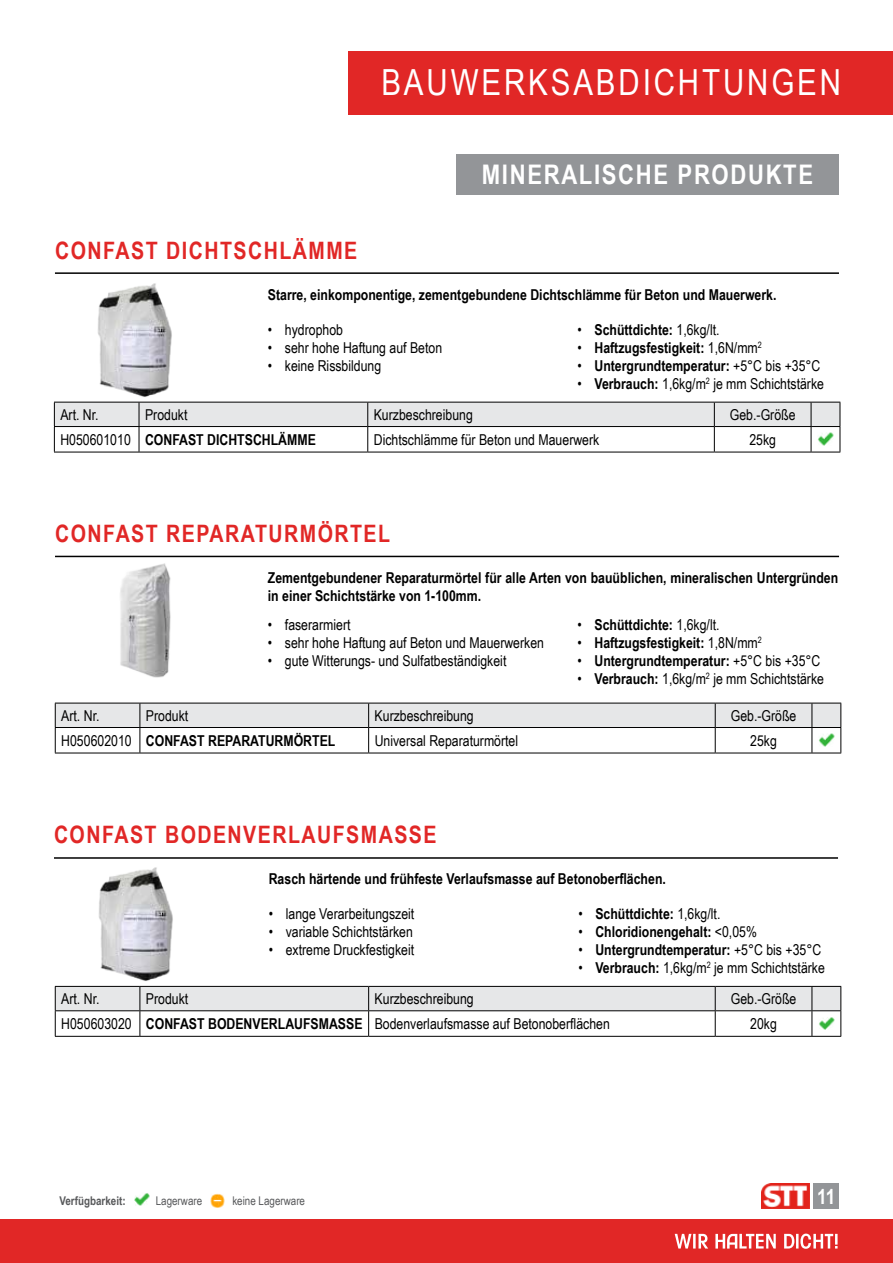
<style>
.page{position:relative;width:893px;height:1263px;background:#fff}
.page>*{position:absolute;margin:0;border:0;box-sizing:border-box;transform-origin:0 0}
.t1{font:36px "Arial Narrow";letter-spacing:.08em;color:#fff}
.t2{font:700 27px "Arial Narrow";letter-spacing:.06em;color:#fff}
.t3{font:700 24px "Arial Narrow";letter-spacing:.06em;color:#e12726}
.t4{font:700 21px "Arial Narrow";color:#fff}
.t5{font:15px "Arial Narrow";color:#000}
.t6{font:700 15px/18px "Arial Narrow";color:#000}
.t7{font:12px "Arial Narrow";color:#58595b}
.t8{font:700 12px "Arial Narrow";color:#58595b}
.s1{font-weight:400}
.s2{font-weight:700}
</style>
<div class="page">
<div style="left:0;top:1219px;width:893px;height:44px;background:#e12726"></div>
<svg style="left:675px;top:1233px;width:162px;height:16px"></svg>
<img style="left:762px;top:1183px;width:48px;height:26px">
<div style="left:813px;top:1183px;width:26px;height:26px;background:#939598"></div>
<img style="left:134px;top:1193px;width:16px;height:13px">
<img style="left:210px;top:1193px;width:15px;height:15px">
<div style="left:349px;top:51px;width:544px;height:63px;background:#e12726"></div>
<div style="left:457px;top:154px;width:382px;height:41px;background:#939598"></div>
<hr style="left:55px;top:272px;width:784px;height:2px;background:#000">
<img style="left:81px;top:272px;width:108px;height:130px">
<svg style="left:54px;top:402px;width:787px;height:51px"></svg>
<img style="left:817px;top:433px;width:19px;height:13px">
<hr style="left:55px;top:556px;width:784px;height:1px;background:#000">
<img style="left:95px;top:555px;width:104px;height:123px">
<svg style="left:55px;top:703px;width:786px;height:51px"></svg>
<img style="left:818px;top:734px;width:19px;height:13px">
<hr style="left:54px;top:857px;width:784px;height:2px;background:#000">
<img style="left:82px;top:857px;width:108px;height:129px">
<svg style="left:55px;top:986px;width:786px;height:51px"></svg>
<img style="left:818px;top:1017px;width:19px;height:13px">
<h1 class="t1" style="left:381px;top:56px;width:461px">BAUWERKSABDICHTUNGEN</h1>
<h2 class="t2" style="left:482px;top:154px;width:36px">MINERA</h2>
<h2 class="t2" style="left:579px;top:154px;width:31px">LISCHE</h2>
<h2 class="t2" style="left:678px;top:154px;width:70px">PRODUKTE</h2>
<h3 class="t3" style="left:55px;top:232px;width:76px">CONFAST</h3>
<h3 class="t3" style="left:166px;top:232px;width:15px">DICHTSCH</h3>
<h3 class="t3" style="left:279px;top:232px;width:77px">LÄMME</h3>
<p class="t6" style="left:268px;top:285px;width:510px">Starre, einkomponentige, zementgebundene Dichtschlämme für Beton und Mauerwerk.</p>
<p class="t6" style="left:577px;top:320px;width:144px"><span class="s1">•</span> Schüttdichte: <span class="s1">1,6kg/lt.</span></p>
<p class="t6" style="left:577px;top:338px;width:186px"><span class="s1">•</span> Haftzugsfestigkeit: <span class="s1">1,6N/mm</span><sup>2</sup></p>
<p class="t6" style="left:577px;top:356px;width:244px"><span class="s1">•</span> Untergrundtemperatur: <span class="s1">+5°C bis +35°C</span></p>
<p class="t5" style="left:577px;top:373px;width:248px">• <span class="s2">Verbrauch:</span> 1,6kg/m<sup>2</sup> je mm Schichtstärke</p>
<p class="t5" style="left:60px;top:403px;width:40px">Art. Nr.</p>
<p class="t5" style="left:145px;top:403px;width:44px">Produkt</p>
<p class="t5" style="left:374px;top:403px;width:101px">Kurzbeschreibung</p>
<p class="t5" style="left:730px;top:403px;width:67px">Geb.-Größe</p>
<p class="t5" style="left:60px;top:428px;width:128px">H050601010 <span class="s2">CONFAST</span></p>
<p class="t6" style="left:207px;top:430px;width:9px">DICHTSCH</p>
<p class="t6" style="left:271px;top:430px;width:45px">LÄMME</p>
<p class="t5" style="left:374px;top:428px;width:227px">Dichtschlämme für Beton und Mauerwerk</p>
<p class="t5" style="left:749px;top:428px;width:28px">25kg</p>
<p class="t5" style="left:268px;top:319px;width:77px">• hydrophob</p>
<p class="t5" style="left:268px;top:337px;width:176px">• sehr hohe Haftung auf Beton</p>
<p class="t5" style="left:268px;top:355px;width:115px">• keine Rissbildung</p>
<h3 class="t3" style="left:55px;top:515px;width:76px">CONFAST</h3>
<h3 class="t3" style="left:166px;top:515px;width:60px">RE PARATUR</h3>
<h3 class="t3" style="left:300px;top:515px;width:49px">MÖRTE</h3>
<h3 class="t3" style="left:378px;top:515px;width:14px">L</h3>
<p class="t6" style="left:268px;top:568px;width:572px">Zementgebundener Reparaturmörtel für alle Arten von bauüblichen, mineralischen Untergründen in einer Schichtstärke von 1-100mm.</p>
<p class="t6" style="left:577px;top:615px;width:144px"><span class="s1">•</span> Schüttdichte: <span class="s1">1,6kg/lt.</span></p>
<p class="t6" style="left:577px;top:633px;width:186px"><span class="s1">•</span> Haftzugsfestigkeit: <span class="s1">1,8N/mm</span><sup>2</sup></p>
<p class="t6" style="left:577px;top:651px;width:244px"><span class="s1">•</span> Untergrundtemperatur: <span class="s1">+5°C bis +35°C</span></p>
<p class="t5" style="left:577px;top:667px;width:248px">• <span class="s2">Verbrauch:</span> 1,6kg/m<sup>2</sup> je mm Schichtstärke</p>
<p class="t5" style="left:61px;top:704px;width:40px">Art. Nr.</p>
<p class="t5" style="left:146px;top:704px;width:44px">Produkt</p>
<p class="t5" style="left:375px;top:704px;width:101px">Kurzbeschreibung</p>
<p class="t5" style="left:731px;top:704px;width:67px">Geb.-Größe</p>
<p class="t5" style="left:61px;top:729px;width:128px">H050602010 <span class="s2">CONFAST</span></p>
<p class="t6" style="left:208px;top:731px;width:34px">RE PARATUR</p>
<p class="t6" style="left:283px;top:731px;width:53px">MÖRTEL</p>
<p class="t5" style="left:375px;top:729px;width:145px">Universal Reparaturmörtel</p>
<p class="t5" style="left:750px;top:729px;width:28px">25kg</p>
<p class="t5" style="left:268px;top:613px;width:84px">• faserarmiert</p>
<p class="t5" style="left:268px;top:631px;width:278px">• sehr hohe Haftung auf Beton und Mauerwerken</p>
<p class="t5" style="left:268px;top:649px;width:240px">• gute Witterungs- und Sulfatbeständigkeit</p>
<h3 class="t3" style="left:54px;top:816px;width:76px">CONFAST</h3>
<h3 class="t3" style="left:165px;top:816px;width:48px">BODEN</h3>
<h3 class="t3" style="left:243px;top:816px;width:151px">VERLAU FSMASSE</h3>
<p class="t6" style="left:269px;top:869px;width:399px">Rasch härtende und frühfeste Verlaufsmasse auf Betonoberflächen.</p>
<p class="t6" style="left:578px;top:904px;width:144px"><span class="s1">•</span> Schüttdichte: <span class="s1">1,6kg/lt.</span></p>
<p class="t6" style="left:578px;top:922px;width:180px"><span class="s1">•</span> Chloridionengehalt: <span class="s1">&lt;0,05%</span></p>
<p class="t6" style="left:578px;top:940px;width:244px"><span class="s1">•</span> Untergrundtemperatur: <span class="s1">+5°C bis +35°C</span></p>
<p class="t5" style="left:578px;top:957px;width:248px">• <span class="s2">Verbrauch:</span> 1,6kg/m<sup>2</sup> je mm Schichtstärke</p>
<p class="t5" style="left:61px;top:988px;width:40px">Art. Nr.</p>
<p class="t5" style="left:146px;top:988px;width:44px">Produkt</p>
<p class="t5" style="left:375px;top:988px;width:101px">Kurzbeschreibung</p>
<p class="t5" style="left:731px;top:988px;width:67px">Geb.-Größe</p>
<p class="t5" style="left:61px;top:1013px;width:128px">H050603020 <span class="s2">CONFAST</span></p>
<p class="t6" style="left:208px;top:1014px;width:131px">BODENVERLAU FSMASSE</p>
<p class="t5" style="left:375px;top:1013px;width:237px">Bodenverlaufsmasse auf Betonoberflächen</p>
<p class="t5" style="left:750px;top:1013px;width:28px">20kg</p>
<p class="t5" style="left:269px;top:903px;width:147px">• lange Verarbeitungszeit</p>
<p class="t5" style="left:269px;top:921px;width:146px">• variable Schichtstärken</p>
<p class="t5" style="left:269px;top:939px;width:147px">• extreme Druckfestigkeit</p>
<p class="t8" style="left:59px;top:1191px;width:68px">Verfügbarkeit:</p>
<p class="t7" style="left:156px;top:1191px;width:48px">Lagerware</p>
<p class="t7" style="left:232px;top:1191px;width:74px">keine Lagerware</p>
<h3 class="t4" style="left:817px;top:1180px;width:20px">11</h3>
</div>
